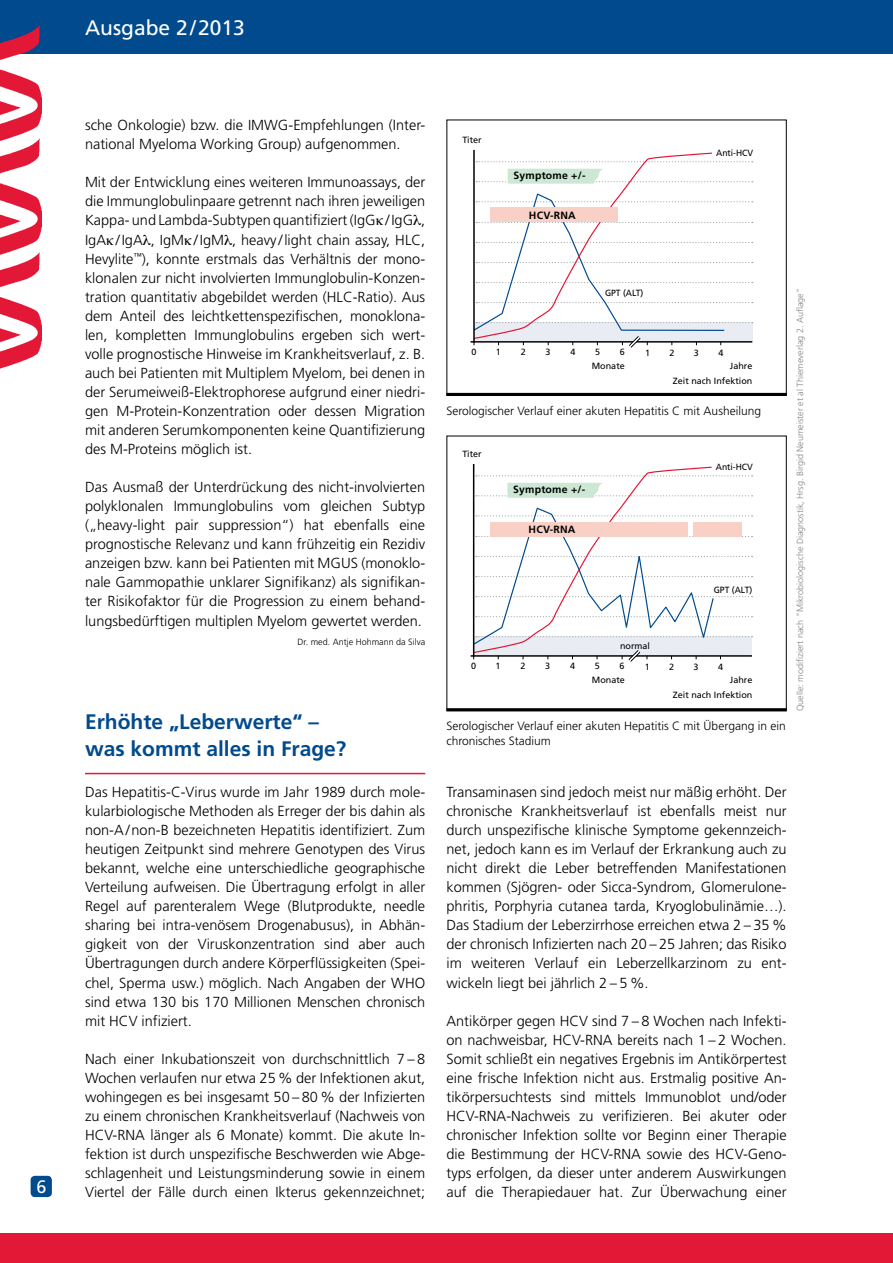
<style>
.page{position:relative;width:893px;height:1263px;background:#fff}
.page>*{position:absolute;margin:0;border:0;box-sizing:border-box;transform-origin:0 0}
.t1{font:700 21px/27px "Frutiger";color:#004a8d}
.t2{font:21px "Frutiger";color:#fff}
.t3{font:18px "Frutiger";color:#fff}
.t4{font:300 14.55px/19px "Frutiger";color:#000;text-align:justify}
.t5{font:300 12px/15px "Frutiger";color:#000}
.t6{font:700 10.5px "Frutiger";letter-spacing:.02em;color:#000}
.t7{font:300 9px "Frutiger";color:#808284}
.t8{font:9px "Frutiger";color:#000}
.t9{font:9px "Frutiger";color:#000;scale:.95 1}
.t10{font:300 9px "Frutiger";color:#000}
</style>
<div class="page">
<hr style="left:85px;top:773px;width:340px;height:1px;background:#e31736">
<svg style="left:713px;top:161px;width:40px;height:1px"></svg>
<svg style="left:475px;top:152px;width:237px;height:40px"></svg>
<svg style="left:476px;top:169px;width:277px;height:15px"></svg>
<hr style="left:473px;top:150px;width:2px;height:193px;background:#000">
<hr style="left:470px;top:341px;width:282px;height:2px;background:#000">
<svg style="left:472px;top:192px;width:281px;height:156px"></svg>
<hr style="left:446px;top:393px;width:341px;height:3px;background:#000">
<svg style="left:713px;top:475px;width:39px;height:1px"></svg>
<svg style="left:472px;top:466px;width:241px;height:41px"></svg>
<svg style="left:476px;top:483px;width:276px;height:15px"></svg>
<hr style="left:473px;top:464px;width:1px;height:193px;background:#000">
<hr style="left:471px;top:655px;width:281px;height:2px;background:#000">
<svg style="left:472px;top:507px;width:280px;height:155px"></svg>
<hr style="left:446px;top:708px;width:341px;height:3px;background:#000">
<div style="left:0;top:0;width:893px;height:53px;background:#004a8d"></div>
<div style="left:0;top:1233px;width:893px;height:30px;background:#e31736"></div>
<div style="left:31px;top:1176px;width:21px;height:21px;background:#004a8d;border-radius:4px"></div>
<img style="left:0;top:25px;width:41px;height:344px">
<p class="t3" style="left:36px;top:1176px;width:12px">6</p>
<h1 class="t2" style="left:85px;top:16px;width:161px">Ausgabe 2/2013</h1>
<p class="t4" style="left:85px;top:116px;width:342px">sche Onkologie) bzw. die IMWG-Empfehlungen (Inter&shy;national Myeloma Working Group) aufgenommen.</p>
<p class="t4" style="left:85px;top:173px;width:342px">Mit der Entwicklung eines weiteren Immunoassays, der die Immunglobulinpaare getrennt nach ihren jeweiligen Kappa- und Lambda-Subtypen quantifiziert (IgG /IgG , IgA /IgA , IgM /IgM , heavy /light chain assay, HLC, Hevylite<sup>™</sup>), konnte erstmals das Verhältnis der mono&shy;klonalen zur nicht involvierten Immunglobulin-Konzen&shy;tration quantitativ abgebildet werden (HLC-Ratio). Aus dem Anteil des leichtkettenspezifischen, monoklona&shy;len, kompletten Immunglobulins ergeben sich wert&shy;volle prognostische Hinweise im Krankheitsverlauf, z. B. auch bei Patienten mit Multiplem Myelom, bei denen in der Serumeiweiß-Elektrophorese aufgrund einer niedri&shy;gen M-Protein-Konzentration oder dessen Migration mit anderen Serumkomponenten keine Quantifizierung des M-Proteins möglich ist.</p>
<p class="t4" style="left:85px;top:478px;width:342px">Das Ausmaß der Unterdrückung des nicht-involvierten polyklonalen Immunglobulins vom gleichen Subtyp („heavy-light pair suppression“) hat ebenfalls eine prognostische Relevanz und kann frühzeitig ein Rezidiv anzeigen bzw. kann bei Patienten mit MGUS (monoklo&shy;nale Gammopathie unklarer Signifikanz) als signifikan&shy;ter Risikofaktor für die Progression zu einem behand&shy;lungsbedürftigen multiplen Myelom gewertet werden.</p>
<p class="t10" style="left:297px;top:636px;width:129px">Dr. med. Antje Hohmann da Silva</p>
<h1 class="t1" style="left:85px;top:708px;width:263px">Erhöhte „Leberwerte“ – was kommt alles in Frage?</h1>
<p class="t4" style="left:85px;top:783px;width:342px">Das Hepatitis-C-Virus wurde im Jahr 1989 durch mole&shy;kularbiologische Methoden als Erreger der bis dahin als non-A/non-B bezeichneten Hepatitis identifiziert. Zum heutigen Zeitpunkt sind mehrere Genotypen des Virus bekannt, welche eine unterschiedliche geographische Verteilung aufweisen. Die Übertragung erfolgt in aller Regel auf parenteralem Wege (Blutprodukte, needle sharing bei intra-venösem Drogenabusus), in Abhän&shy;gigkeit von der Viruskonzentration sind aber auch Übertragungen durch andere Körperflüssigkeiten (Spei&shy;chel, Sperma usw.) möglich. Nach Angaben der WHO sind etwa 130 bis 170 Millionen Menschen chronisch mit HCV infiziert.</p>
<p class="t4" style="left:85px;top:1049px;width:342px">Nach einer Inkubationszeit von durchschnittlich 7 – 8<br>Wochen verlaufen nur etwa 25 % der Infektionen akut, wohingegen es bei insgesamt 50 – 80 % der Infizierten zu einem chronischen Krankheitsverlauf (Nachweis von HCV-RNA länger als 6 Monate) kommt. Die akute In&shy;fektion ist durch unspezifische Beschwerden wie Abge&shy;schlagenheit und Leistungsminderung sowie in einem Viertel der Fälle durch einen Ikterus gekennzeichnet;</p>
<p class="t8" style="left:462px;top:134px;width:21px">Titer</p>
<p class="t6" style="left:513px;top:169px;width:74px">Symptome +/-</p>
<p class="t6" style="left:529px;top:209px;width:48px">HCV-RNA</p>
<p class="t9" style="left:716px;top:148px;width:40px">Anti-HCV</p>
<p class="t9" style="left:605px;top:288px;width:42px">GPT (ALT)</p>
<p class="t8" style="left:471px;top:347px;width:7px">0</p>
<p class="t8" style="left:496px;top:347px;width:7px">1</p>
<p class="t8" style="left:521px;top:347px;width:7px">2</p>
<p class="t8" style="left:545px;top:347px;width:7px">3</p>
<p class="t8" style="left:570px;top:347px;width:7px">4</p>
<p class="t8" style="left:595px;top:347px;width:7px">5</p>
<p class="t8" style="left:620px;top:347px;width:7px">6</p>
<p class="t8" style="left:645px;top:347px;width:7px">1</p>
<p class="t8" style="left:670px;top:347px;width:7px">2</p>
<p class="t8" style="left:694px;top:347px;width:7px">3</p>
<p class="t8" style="left:718px;top:347px;width:7px">4</p>
<p class="t8" style="left:592px;top:360px;width:35px">Monate</p>
<p class="t8" style="left:673px;top:376px;width:81px">Zeit nach Infektion</p>
<p class="t8" style="left:730px;top:360px;width:24px">Jahre</p>
<p class="t5" style="left:446px;top:404px;width:316px">Serologischer Verlauf einer akuten Hepatitis C mit Ausheilung</p>
<p class="t8" style="left:462px;top:449px;width:21px">Titer</p>
<p class="t6" style="left:513px;top:483px;width:74px">Symptome +/-</p>
<p class="t6" style="left:529px;top:523px;width:48px">HCV-RNA</p>
<p class="t8" style="left:620px;top:640px;width:32px">normal</p>
<p class="t9" style="left:716px;top:462px;width:40px">Anti-HCV</p>
<p class="t9" style="left:714px;top:584px;width:42px">GPT (ALT)</p>
<p class="t8" style="left:471px;top:661px;width:7px">0</p>
<p class="t8" style="left:495px;top:661px;width:7px">1</p>
<p class="t8" style="left:520px;top:661px;width:7px">2</p>
<p class="t8" style="left:545px;top:661px;width:7px">3</p>
<p class="t8" style="left:570px;top:661px;width:7px">4</p>
<p class="t8" style="left:595px;top:661px;width:7px">5</p>
<p class="t8" style="left:619px;top:661px;width:7px">6</p>
<p class="t8" style="left:645px;top:661px;width:7px">1</p>
<p class="t8" style="left:669px;top:661px;width:7px">2</p>
<p class="t8" style="left:693px;top:661px;width:7px">3</p>
<p class="t8" style="left:718px;top:661px;width:7px">4</p>
<p class="t8" style="left:592px;top:674px;width:35px">Monate</p>
<p class="t8" style="left:673px;top:690px;width:81px">Zeit nach Infektion</p>
<p class="t8" style="left:730px;top:674px;width:24px">Jahre</p>
<p class="t5" style="left:446px;top:719px;width:341px">Serologischer Verlauf einer akuten Hepatitis C mit Übergang in ein chronisches Stadium</p>
<p class="t7" style="left:795px;top:711px;width:424px;rotate:-90deg">Quelle: modifiziert nach "Mikrobiologische Diagnostik, Hrsg. Birgid Neumeister et al Thiemeverlag 2. Auflage"</p>
<p class="t4" style="left:446px;top:783px;width:342px">Transaminasen sind jedoch meist nur mäßig erhöht. Der chronische Krankheitsverlauf ist ebenfalls meist nur durch unspezifische klinische Symptome gekennzeich&shy;net, jedoch kann es im Verlauf der Erkrankung auch zu nicht direkt die Leber betreffenden Manifestationen kommen (Sjögren- oder Sicca-Syndrom, Glomerulone&shy;phritis, Porphyria cutanea tarda, Kryoglobulinämie…).<br>Das Stadium der Leberzirrhose erreichen etwa 2 – 35 % der chronisch Infizierten nach 20 – 25 Jahren; das Risiko im weiteren Verlauf ein Leberzellkarzinom zu ent&shy;wickeln liegt bei jährlich 2 – 5 %.</p>
<p class="t4" style="left:446px;top:1011px;width:342px">Antikörper gegen HCV sind 7 – 8 Wochen nach Infekti&shy;on nachweisbar, HCV-RNA bereits nach 1 – 2 Wochen.<br>Somit schließt ein negatives Ergebnis im Antikörpertest eine frische Infektion nicht aus. Erstmalig positive An&shy;tikörpersuchtests sind mittels Immunoblot und/oder HCV-RNA-Nachweis zu verifizieren. Bei akuter oder chronischer Infektion sollte vor Beginn einer Therapie die Bestimmung der HCV-RNA sowie des HCV-Geno&shy;typs erfolgen, da dieser unter anderem Auswirkungen auf die Therapiedauer hat. Zur Überwachung einer</p>
</div>
